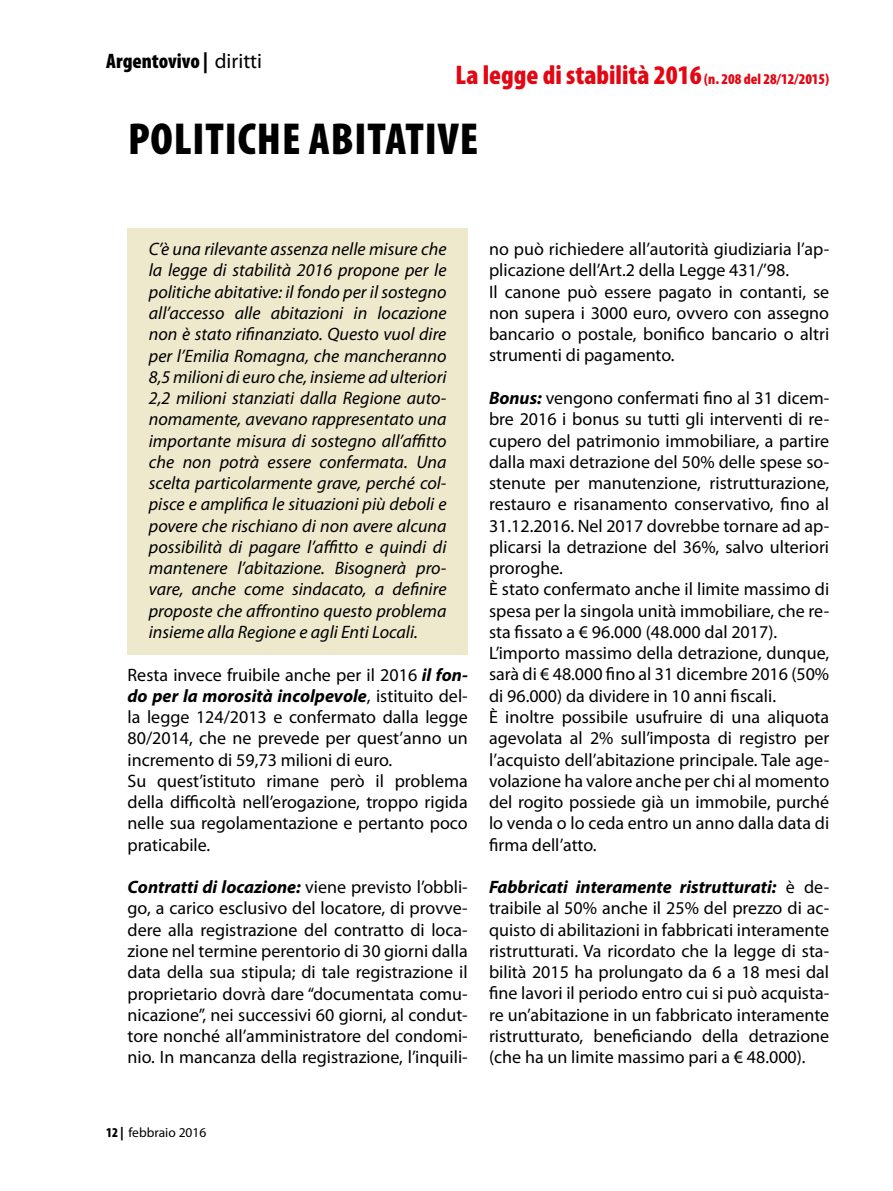
<style>
.page{position:relative;width:893px;height:1191px;background:#fff}
.page>*{position:absolute;margin:0;border:0;box-sizing:border-box;transform-origin:0 0}
.t1{font:900 condensed 45px "Myriad Pro";letter-spacing:.02em;color:#000}
.t2{font:900 condensed 27px "Myriad Pro";color:#e30613}
.t3{font:900 condensed 21px "Myriad Pro";color:#000}
.t4{font:18px/21.3px "Myriad Pro";color:#000}
.t5{font:italic 18px/21.3px "Myriad Pro";color:#000;text-align:justify}
.t6{font:13.5px "Myriad Pro";color:#000}
.s1{font-weight:400;font-stretch:normal}
.s2{font-size:15px}
.s3{font-weight:700;font-style:italic}
.s4{font-weight:900;font-stretch:condensed}
</style>
<div class="page">
<div style="left:128px;top:228px;width:340px;height:427px;background:#eee9cc"></div>
<p class="t3" style="left:106px;top:49px;width:157px">Argentovivo | <span class="s1">diritti</span></p>
<h2 class="t2" style="left:455px;top:59px;width:375px">La legge di stabilità 2016 <span class="s2">(n. 208 del 28/12/2015)</span></h2>
<h1 class="t1" style="left:128px;top:114px;width:352px">POLITICHE ABITATIVE</h1>
<p class="t5" style="left:149px;top:238px;width:299px">C’è una rilevante assenza nelle misure che la legge di stabilità 2016 propone per le politiche abitative: il fondo per il sostegno all’accesso alle abitazioni in locazione non è stato rifinanziato. Questo vuol dire per l’Emilia Romagna, che mancheranno 8,5 milioni di euro che, insieme ad ulteriori 2,2 milioni stanziati dalla Regione auto&shy;nomamente, avevano rappresentato una importante misura di sostegno all’affitto che non potrà essere confermata. Una scelta particolarmente grave, perché col&shy;pisce e amplifica le situazioni più deboli e povere che rischiano di non avere alcuna possibilità di pagare l’affitto e quindi di mantenere l’abitazione. Bisognerà pro&shy;vare, anche come sindacato, a definire proposte che affrontino questo problema insieme alla Regione e agli Enti Locali.</p>
<p class="t4" style="left:128px;top:663px;width:342px">Resta invece fruibile anche per il 2016 <span class="s3">il fon&shy;do per la morosità incolpevole</span>, istituito del&shy;la legge 124/2013 e confermato dalla legge 80/2014, che ne prevede per quest’anno un incremento di 59,73 milioni di euro.<br>Su quest’istituto rimane però il problema della difficoltà nell’erogazione, troppo rigida nelle sua regolamentazione e pertanto poco praticabile.</p>
<p class="t4" style="left:128px;top:876px;width:342px;text-align:justify"><span class="s3">Contratti di locazione:</span> viene previsto l’obbli&shy;go, a carico esclusivo del locatore, di provve&shy;dere alla registrazione del contratto di loca&shy;zione nel termine perentorio di 30 giorni dalla data della sua stipula; di tale registrazione il proprietario dovrà dare “documentata comu&shy;nicazione”, nei successivi 60 giorni, al condut&shy;tore nonché all’amministratore del condomi&shy;nio. In mancanza della registrazione, l’inquili-</p>
<p class="t4" style="left:489px;top:238px;width:342px">no può richiedere all’autorità giudiziaria l’ap&shy;plicazione dell’Art.2 della Legge 431/’98.<br>Il canone può essere pagato in contanti, se non supera i 3000 euro, ovvero con assegno bancario o postale, bonifico bancario o altri strumenti di pagamento.</p>
<p class="t4" style="left:489px;top:387px;width:342px"><span class="s3">Bonus:</span> vengono confermati fino al 31 dicem&shy;bre 2016 i bonus su tutti gli interventi di re&shy;cupero del patrimonio immobiliare, a partire dalla maxi detrazione del 50% delle spese so&shy;stenute per manutenzione, ristrutturazione, restauro e risanamento conservativo, fino al 31.12.2016. Nel 2017 dovrebbe tornare ad ap&shy;plicarsi la detrazione del 36%, salvo ulteriori proroghe.<br>È stato confermato anche il limite massimo di spesa per la singola unità immobiliare, che re&shy;sta fissato a € 96.000 (48.000 dal 2017).<br>L’importo massimo della detrazione, dunque, sarà di € 48.000 fino al 31 dicembre 2016 (50% di 96.000) da dividere in 10 anni fiscali.<br>È inoltre possibile usufruire di una aliquota agevolata al 2% sull’imposta di registro per l’acquisto dell’abitazione principale. Tale age&shy;volazione ha valore anche per chi al momento del rogito possiede già un immobile, purché lo venda o lo ceda entro un anno dalla data di firma dell’atto.</p>
<p class="t4" style="left:489px;top:876px;width:342px;text-align:justify"><span class="s3">Fabbricati interamente ristrutturati:</span> è de&shy;traibile al 50% anche il 25% del prezzo di ac&shy;quisto di abilitazioni in fabbricati interamente ristrutturati. Va ricordato che la legge di sta&shy;bilità 2015 ha prolungato da 6 a 18 mesi dal fine lavori il periodo entro cui si può acquista&shy;re un’abitazione in un fabbricato interamente ristrutturato, beneficiando della detrazione (che ha un limite massimo pari a € 48.000).</p>
<p class="t6" style="left:106px;top:1124px;width:102px"><span class="s4">12 |</span> febbraio 2016</p>
</div>
